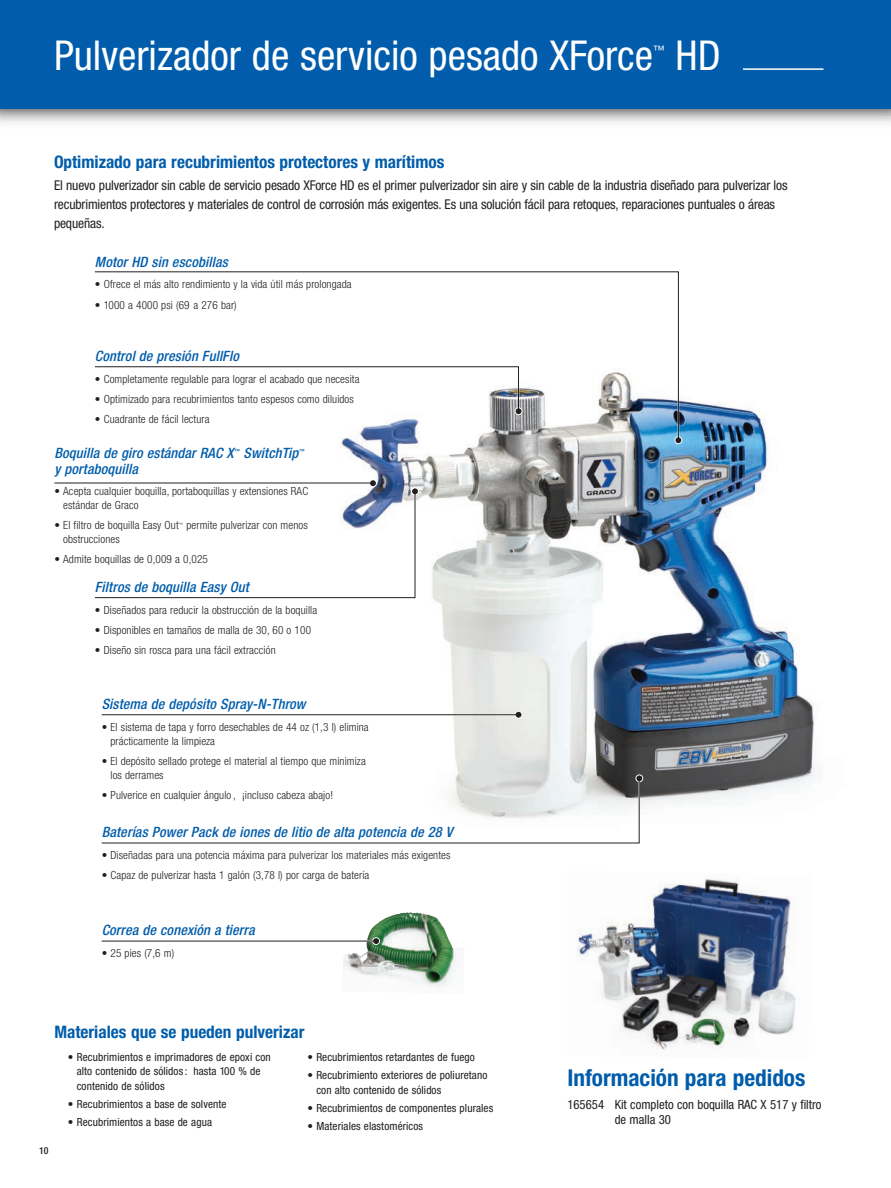
<style>
.page{position:relative;width:891px;height:1188px;background:#fff}
.page>*{position:absolute;margin:0;border:0;box-sizing:border-box;transform-origin:0 0}
.Headline_28pt{font:condensed 41.25px "Helvetica Neue LT Std";color:#fff}
.Subhead_16pt{font:700 condensed 23.25px "Helvetica Neue LT Std";color:#015dab}
.Subhead_12pt{font:700 condensed 17.25px "Helvetica Neue LT Std";color:#015dab}
.Callout_Head_10{font:italic 500 condensed 14.25px "Helvetica Neue LT Std";letter-spacing:.01em;color:#015dab}
.Body_Copy_9_5{font:condensed 13.5px/18.8px "Helvetica Neue LT Std";letter-spacing:-.01em;color:#231f20}
.Order_Detail_9pt{font:condensed 12.75px/15.8px "Helvetica Neue LT Std";color:#231f20}
.Headline_28pt-2{font:condensed 11.7px "Helvetica Neue LT Std";color:#fff}
.Callout_Bullet_8pt{font:300 condensed 11.25px/13.6px "Helvetica Neue LT Std";letter-spacing:.01em;color:#231f20}
.Small_Bullets_8pt{font:condensed 11.25px/14.2px "Helvetica Neue LT Std";letter-spacing:.01em;color:#231f20}
.Callout_Head_10-2{font:500 condensed 9.75px "Helvetica Neue LT Std";color:#231f20}
.Callout_Head_10-3{font:italic 500 condensed 5.7px "Helvetica Neue LT Std";color:#015dab}
.Callout_Bullet_8pt-2{font:300 condensed 4.5px "Helvetica Neue LT Std";color:#231f20}
</style>
<div class="page">
<img style="left:339px;top:392px;width:478px;height:413px">
<img style="left:577px;top:879px;width:219px;height:171px">
<div style="left:0;top:0;width:891px;height:109px;background:#015dab"></div>
<hr style="left:743px;top:68px;width:80px;height:2px;background:#fff">
<img style="left:343px;top:912px;width:119px;height:76px">
<hr style="left:102px;top:714px;width:417px;height:2px;background:#fff">
<hr style="left:102px;top:940px;width:275px;height:2px;background:#fff">
<div style="left:369px;top:479px;width:8px;height:8px;background:#fff;border-radius:50%"></div>
<div style="left:411px;top:487px;width:8px;height:8px;background:#fff;border-radius:50%"></div>
<svg style="left:515px;top:711px;width:7px;height:8px"></svg>
<svg style="left:516px;top:712px;width:5px;height:6px"></svg>
<svg style="left:675px;top:437px;width:6px;height:6px"></svg>
<svg style="left:372px;top:937px;width:8px;height:8px"></svg>
<svg style="left:373px;top:938px;width:6px;height:6px"></svg>
<svg style="left:101px;top:775px;width:541px;height:69px"></svg>
<hr style="left:102px;top:714px;width:417px;height:1px;background:#231f20">
<hr style="left:54px;top:483px;width:318px;height:1px;background:#231f20">
<svg style="left:93px;top:480px;width:325px;height:119px"></svg>
<hr style="left:102px;top:941px;width:275px;height:1px;background:#231f20">
<svg style="left:95px;top:271px;width:584px;height:170px"></svg>
<p class="Headline_28pt" style="left:54px;top:32px;width:601px">Pulverizador de servicio pesado XForce</p>
<p class="Headline_28pt-2" style="left:653px;top:43px;width:13px">™</p>
<p class="Headline_28pt" style="left:676px;top:32px;width:47px">HD</p>
<p class="Subhead_12pt" style="left:54px;top:151px;width:392px">Optimizado para recubrimientos protectores y marítimos</p>
<p class="Body_Copy_9_5" style="left:54px;top:176px;width:735px">El nuevo pulverizador sin cable de servicio pesado XForce HD es el primer pulverizador sin aire y sin cable de la industria diseñado para pulverizar los recubrimientos protectores y materiales de control de corrosión más exigentes. Es una solución fácil para retoques, reparaciones puntuales o áreas pequeñas.</p>
<p class="Callout_Head_10" style="left:95px;top:253px;width:134px">Motor HD sin escobillas</p>
<p class="Callout_Bullet_8pt" style="left:95px;top:278px;width:258px">• Ofrece el más alto rendimiento y la vida útil más prolongada</p>
<p class="Callout_Bullet_8pt" style="left:95px;top:298px;width:143px">• 1000 a 4000 psi (69 a 276 bar)</p>
<p class="Callout_Head_10" style="left:95px;top:348px;width:146px">Control de presión FullFlo</p>
<p class="Callout_Bullet_8pt" style="left:95px;top:372px;width:266px">• Completamente regulable para lograr el acabado que necesita</p>
<p class="Callout_Bullet_8pt" style="left:95px;top:392px;width:261px">• Optimizado para recubrimientos tanto espesos como diluidos</p>
<p class="Callout_Bullet_8pt" style="left:95px;top:412px;width:116px">• Cuadrante de fácil lectura</p>
<p class="Callout_Head_10" style="left:54px;top:444px;width:181px">Boquilla de giro estándar RAC X</p>
<p class="Callout_Head_10-3" style="left:234px;top:448px;width:7px">™</p>
<p class="Callout_Head_10" style="left:243px;top:444px;width:56px">SwitchTip</p>
<p class="Callout_Head_10-3" style="left:299px;top:448px;width:7px">™</p>
<p class="Callout_Head_10" style="left:54px;top:460px;width:85px">y portaboquilla</p>
<p class="Callout_Bullet_8pt" style="left:63px;top:485px;width:247px;text-indent:-9px">• Acepta cualquier boquilla, portaboquillas y extensiones RAC estándar de Graco</p>
<p class="Callout_Bullet_8pt" style="left:54px;top:518px;width:126px">• El filtro de boquilla Easy Out</p>
<p class="Callout_Bullet_8pt-2" style="left:179px;top:521px;width:6px">™</p>
<p class="Callout_Bullet_8pt" style="left:186px;top:518px;width:123px">permite pulverizar con menos</p>
<p class="Callout_Bullet_8pt" style="left:63px;top:532px;width:58px">obstrucciones</p>
<p class="Callout_Bullet_8pt" style="left:54px;top:552px;width:155px">• Admite boquillas de 0,009 a 0,025</p>
<p class="Callout_Head_10" style="left:95px;top:579px;width:155px">Filtros de boquilla Easy Out</p>
<p class="Callout_Bullet_8pt" style="left:95px;top:603px;width:224px">• Diseñados para reducir la obstrucción de la boquilla</p>
<p class="Callout_Bullet_8pt" style="left:95px;top:623px;width:218px">• Disponibles en tamaños de malla de 30, 60 o 100</p>
<p class="Callout_Bullet_8pt" style="left:95px;top:643px;width:182px">• Diseño sin rosca para una fácil extracción</p>
<p class="Callout_Head_10" style="left:102px;top:696px;width:206px">Sistema de depósito Spray-N-Throw</p>
<p class="Callout_Bullet_8pt" style="left:110px;top:720px;width:260px;text-indent:-9px">• El sistema de tapa y forro desechables de 44 oz (1,3 l) elimina prácticamente la limpieza</p>
<p class="Callout_Bullet_8pt" style="left:110px;top:754px;width:257px;text-indent:-9px">• El depósito sellado protege el material al tiempo que minimiza los derrames</p>
<p class="Callout_Bullet_8pt" style="left:102px;top:788px;width:233px">• Pulverice en cualquier ángulo , ¡incluso cabeza abajo!</p>
<p class="Callout_Head_10" style="left:102px;top:824px;width:352px">Baterías Power Pack de iones de litio de alta potencia de 28 V</p>
<p class="Callout_Bullet_8pt" style="left:102px;top:848px;width:350px">• Diseñadas para una potencia máxima para pulverizar los materiales más exigentes</p>
<p class="Callout_Bullet_8pt" style="left:102px;top:868px;width:269px">• Capaz de pulverizar hasta 1 galón (3,78 l) por carga de batería</p>
<p class="Callout_Head_10" style="left:102px;top:921px;width:155px">Correa de conexión a tierra</p>
<p class="Callout_Bullet_8pt" style="left:102px;top:946px;width:74px">• 25 pies (7,6 m)</p>
<p class="Subhead_12pt" style="left:54px;top:1022px;width:252px">Materiales que se pueden pulverizar</p>
<p class="Small_Bullets_8pt" style="left:77px;top:1050px;width:195px;text-indent:-9px">• Recubrimientos e imprimadores de epoxi con alto contenido de sólidos : hasta 100 % de contenido de sólidos</p>
<p class="Small_Bullets_8pt" style="left:68px;top:1097px;width:160px">• Recubrimientos a base de solvente</p>
<p class="Small_Bullets_8pt" style="left:68px;top:1115px;width:146px">• Recubrimientos a base de agua</p>
<p class="Small_Bullets_8pt" style="left:308px;top:1050px;width:169px">• Recubrimientos retardantes de fuego</p>
<p class="Small_Bullets_8pt" style="left:316px;top:1068px;width:173px;text-indent:-9px">• Recubrimiento exteriores de poliuretano con alto contenido de sólidos</p>
<p class="Small_Bullets_8pt" style="left:308px;top:1101px;width:187px">• Recubrimientos de componentes plurales</p>
<p class="Small_Bullets_8pt" style="left:308px;top:1119px;width:117px">• Materiales elastoméricos</p>
<p class="Callout_Head_10-2" style="left:39px;top:1145px;width:11px">10</p>
<p class="Subhead_16pt" style="left:567px;top:1064px;width:240px">Información para pedidos</p>
<p class="Order_Detail_9pt" style="left:615px;top:1096px;width:208px;text-indent:-47px">165654 Kit completo con boquilla RAC X 517 y filtro de malla 30</p>
</div>
